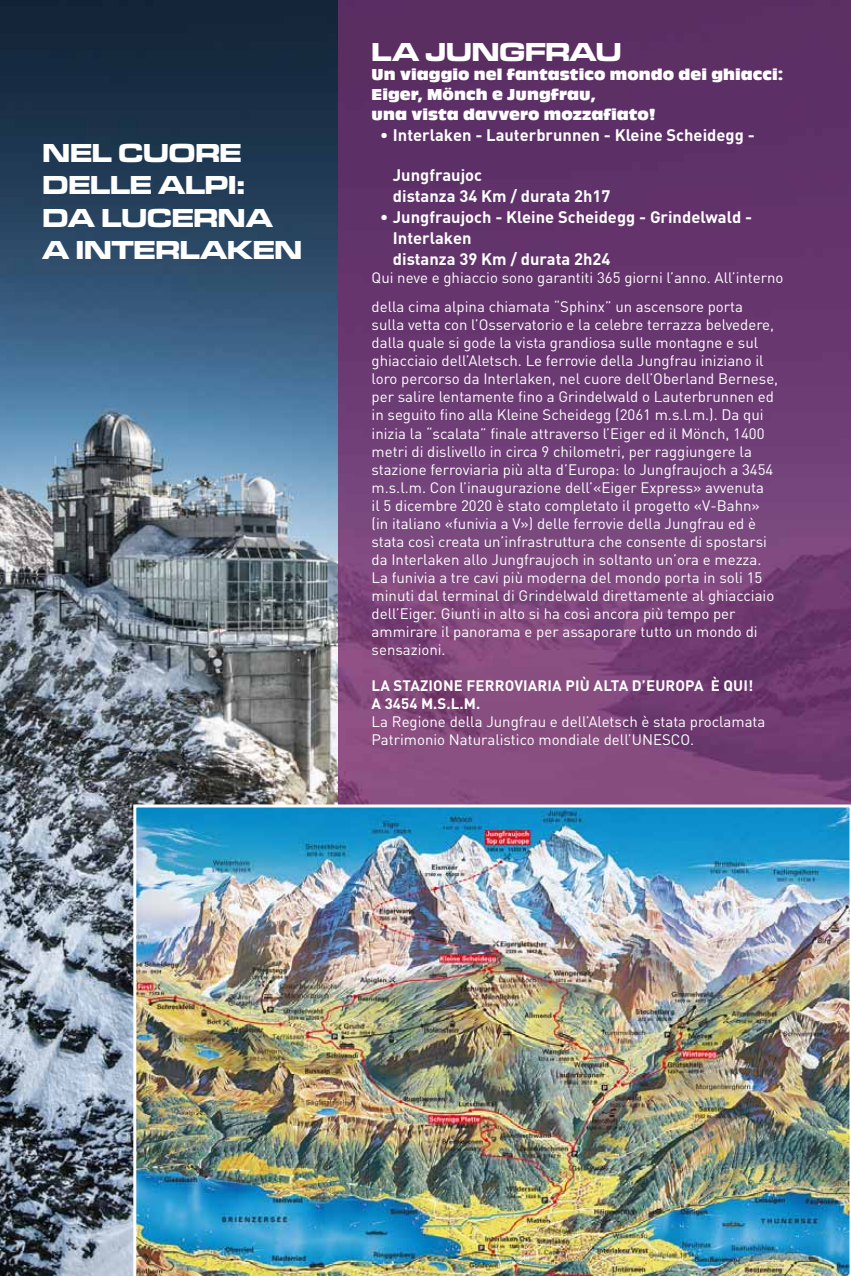
<style>
.page{position:relative;width:851px;height:1276px;background:#fff}
.page>*{position:absolute;margin:0;border:0;box-sizing:border-box;transform-origin:0 0}
.t1{font:27px/32.4px "Microgramma D Bold Exte";color:#fff}
.t2{font:700 16.5px/21px "DIN Pro";color:#fff}
.t3{font:16.5px/19.8px "Antique Oli Com";letter-spacing:.005em;color:#fff}
.t4{font:15px/18px "DIN Pro";color:#fff}
.t5{font:700 15px/18px "DIN Pro";letter-spacing:.01em;color:#fff}
</style>
<div class="page">
<img style="left:0;top:0;width:850px;height:1276px">
<img style="left:133px;top:804px;width:717px;height:472px">
<h1 class="t1" style="left:43px;top:136px;width:261px">NEL CUORE<br>DELLE ALPI:<br>DA LUCERNA<br>A INTERLAKEN</h1>
<h1 class="t1" style="left:371px;top:35px;width:251px">LA JUNGFRAU</h1>
<p class="t3" style="left:371px;top:65px;width:413px">Un viaggio nel fantastico mondo dei ghiacci:<br>Eiger, Mönch e Jungfrau,<br>una vista davvero mozzafiato!</p>
<p class="t2" style="left:380px;top:126px;width:376px">• Interlaken - Lauterbrunnen - Kleine Scheidegg -</p>
<p class="t2" style="left:393px;top:166px;width:219px">Jungfraujoc<br>distanza 34 Km / durata 2h17</p>
<p class="t2" style="left:393px;top:208px;width:361px;text-indent:-13px">• Jungfraujoch - Kleine Scheidegg - Grindelwald -<br>Interlaken<br>distanza 39 Km / durata 2h24</p>
<p class="t4" style="left:371px;top:264px;width:413px;line-height:29.8px">Qui neve e ghiaccio sono garantiti 365 giorni l’anno. All’interno della cima alpina chiamata “Sphinx” un ascensore porta</p>
<p class="t4" style="left:371px;top:318px;width:408px">sulla vetta con l’Osservatorio e la celebre terrazza belvedere, dalla quale si gode la vista grandiosa sulle montagne e sul ghiacciaio dell’Aletsch. Le ferrovie della Jungfrau iniziano il loro percorso da Interlaken, nel cuore dell’Oberland Bernese, per salire lentamente fino a Grindelwald o Lauterbrunnen ed in seguito fino alla Kleine Scheidegg (2061 m.s.l.m.). Da qui inizia la “scalata” finale attraverso l’Eiger ed il Mönch, 1400 metri di dislivello in circa 9 chilometri, per raggiungere la stazione ferroviaria più alta d’Europa: lo Jungfraujoch a 3454 m.s.l.m. Con l’inaugurazione dell’«Eiger Express» avvenuta<br>il 5 dicembre 2020 è stato completato il progetto «V-Bahn» (in italiano «funivia a V») delle ferrovie della Jungfrau ed è stata così creata un’infrastruttura che consente di spostarsi da Interlaken allo Jungfraujoch in soltanto un’ora e mezza.<br>La funivia a tre cavi più moderna del mondo porta in soli 15 minuti dal terminal di Grindelwald direttamente al ghiacciaio dell’Eiger. Giunti in alto si ha così ancora più tempo per ammirare il panorama e per assaporare tutto un mondo di sensazioni.</p>
<p class="t5" style="left:371px;top:678px;width:383px">LA STAZIONE FERROVIARIA PIÙ ALTA D’EUROPA È QUI!<br>A 3454 M.S.L.M.</p>
<p class="t4" style="left:371px;top:714px;width:395px">La Regione della Jungfrau e dell’Aletsch è stata proclamata<br>Patrimonio Naturalistico mondiale dell’UNESCO.</p>
</div>
